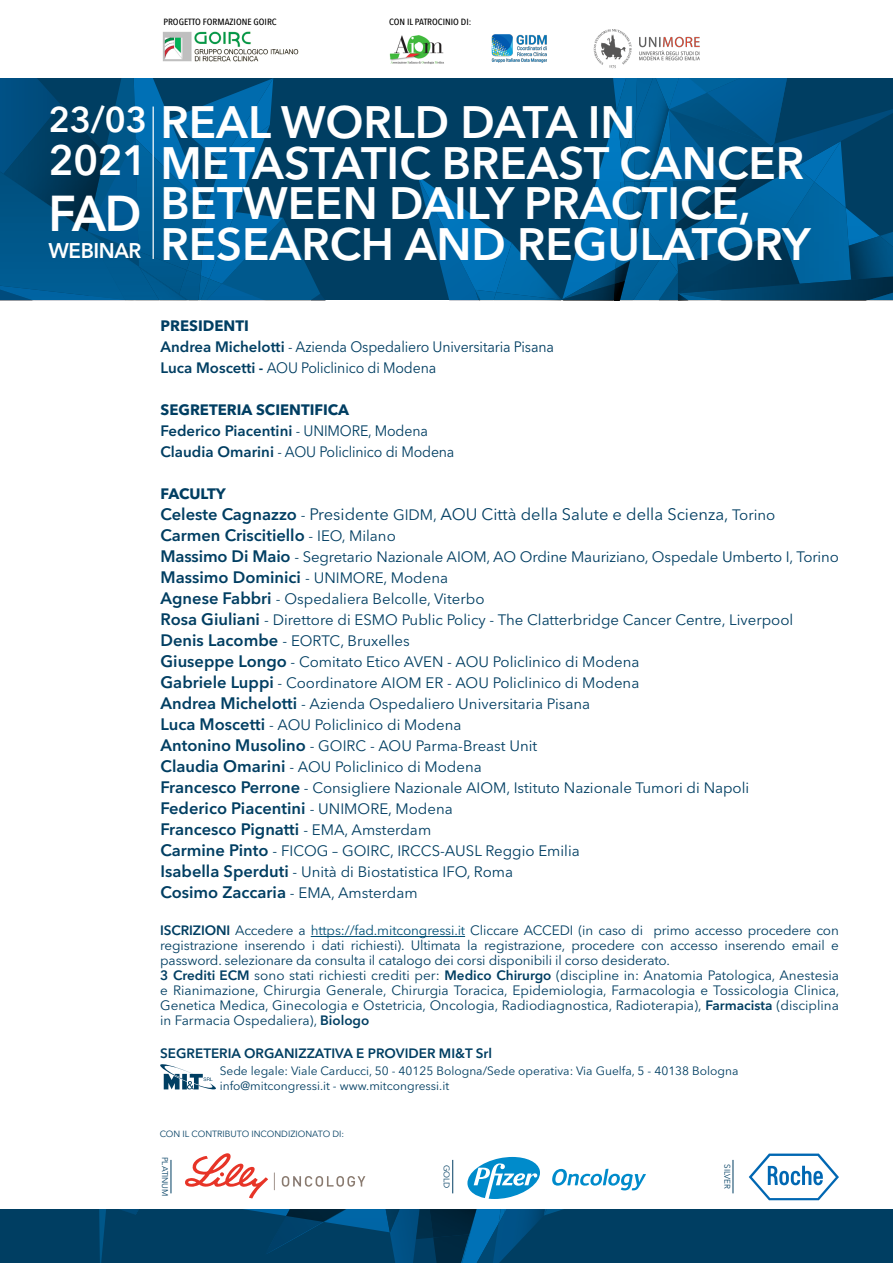
<style>
.page{position:relative;width:893px;height:1263px;background:#fff}
.page>*{position:absolute;margin:0;border:0;box-sizing:border-box;transform-origin:0 0}
.t1{font:600 49.95px "Avenir Next LT Pro";color:#fff;scale:.96 1}
.t2{font:600 45px/40.5px "Avenir Next LT Pro";color:#fff}
.t3{font:600 42px "Avenir Next LT Pro";color:#fff}
.t4{font:600 35.4px "Avenir Next LT Pro";color:#fff}
.t5{font:600 21.15px "Avenir Next LT Pro";letter-spacing:-.02em;color:#fff}
.t6{font:600 16.5px/21px "Avenir Next LT Pro";color:#003e62}
.t7{font:16.5px/21px "Avenir Next LT Pro";color:#003e62}
.t8{font:15px/21px "Avenir Next LT Pro";color:#003e62}
.t9{font:15px/21px "Avenir Next LT Pro";color:#003e62;scale:.94 1}
.t10{font:700 15px "Avenir Next LT Pro";letter-spacing:-.015em;color:#003e62}
.t11{font:13.5px/15px "Avenir Next LT Pro";letter-spacing:-.01em;color:#003e62}
.t12{font:600 13.5px "Avenir Next LT Pro";color:#003e62}
.t13{font:12px/15px "Avenir Next LT Pro";color:#003e62}
.t14{font:500 9px "Avenir Next Condensed";color:#000;scale:1.1 1}
.t15{font:9px "Avenir Next";color:#003e62}
.t16{font:8.25px "Avenir Next";letter-spacing:-.01em;color:#003e62}
.s1{font-weight:700}
.s2{font-weight:600}
.s3{font-size:15px}
.s4{font-weight:600;font-size:16.5px}
.s5{font-weight:400;font-size:15px}
.s6{color:#004f75}
</style>
<div class="page">
<hr style="left:311px;top:936px;width:154px;height:1px;background:#004f75">
<svg style="left:160px;top:1064px;width:56px;height:26px"></svg>
<div style="left:0;top:79px;width:893px;height:221px;background:#003e62"></div>
<svg style="left:0;top:79px;width:320px;height:221px"></svg>
<img style="left:125px;top:300px;width:66px;height:1px">
<img style="left:187px;top:267px;width:87px;height:33px">
<div style="left:88px;top:232px;width:73px;height:68px;background:#005c92"></div>
<img style="left:140px;top:268px;width:58px;height:32px">
<img style="left:187px;top:270px;width:14px;height:24px">
<div style="left:138px;top:251px;width:49px;height:43px;background:#00598e"></div>
<img style="left:88px;top:231px;width:51px;height:36px">
<img style="left:198px;top:275px;width:3px;height:25px">
<img style="left:179px;top:294px;width:19px;height:6px">
<img style="left:664px;top:253px;width:5px;height:47px">
<img style="left:638px;top:79px;width:31px;height:102px">
<img style="left:650px;top:181px;width:19px;height:72px">
<div style="left:638px;top:220px;width:26px;height:80px;background:#0065a0"></div>
<svg style="left:669px;top:79px;width:224px;height:221px"></svg>
<img style="left:676px;top:179px;width:70px;height:55px">
<img style="left:638px;top:181px;width:12px;height:71px">
<svg style="left:418px;top:79px;width:220px;height:222px"></svg>
<img style="left:632px;top:220px;width:9px;height:32px">
<img style="left:612px;top:260px;width:18px;height:40px">
<img style="left:615px;top:261px;width:15px;height:23px">
<hr style="left:153px;top:107px;width:1px;height:152px;background:#fff">
<img style="left:162px;top:31px;width:136px;height:31px">
<img style="left:389px;top:35px;width:55px;height:29px">
<img style="left:491px;top:34px;width:56px;height:28px">
<div style="left:0;top:1209px;width:893px;height:54px;background:#003e62"></div>
<svg style="left:99px;top:1209px;width:464px;height:54px"></svg>
<img style="left:286px;top:1209px;width:156px;height:13px">
<svg style="left:749px;top:1153px;width:90px;height:47px"></svg>
<hr style="left:733px;top:1160px;width:1px;height:33px;background:#003e62">
<svg style="left:282px;top:1176px;width:83px;height:11px"></svg>
<svg style="left:274px;top:1172px;width:1px;height:18px"></svg>
<svg style="left:185px;top:1153px;width:83px;height:45px"></svg>
<hr style="left:171px;top:1160px;width:1px;height:33px;background:#003e62">
<svg style="left:467px;top:1157px;width:73px;height:42px"></svg>
<svg style="left:552px;top:1169px;width:94px;height:21px"></svg>
<hr style="left:452px;top:1160px;width:1px;height:33px;background:#003e62">
<img style="left:593px;top:30px;width:107px;height:38px">
<p class="t14" style="left:163px;top:17px;width:105px">PROGETTO FORMAZIONE GOIRC</p>
<p class="t14" style="left:389px;top:17px;width:76px">CON IL PATROCINIO DI:</p>
<h3 class="t4" style="left:48px;top:98px;width:100px">23/03</h3>
<h3 class="t3" style="left:48px;top:135px;width:100px">2021</h3>
<h1 class="t1" style="left:48px;top:183px;width:98px">FAD</h1>
<h3 class="t5" style="left:48px;top:237px;width:94px">WEBINAR</h3>
<h2 class="t2" style="left:161px;top:102px;width:651px">REAL WORLD DATA IN<br>METASTATIC BREAST CANCER<br>BETWEEN DAILY PRACTICE,<br>RESEARCH AND REGULATORY</h2>
<p class="t9" style="left:161px;top:316px;width:420px"><span class="s1">PRESIDENTI<br></span><span class="s2">Andrea Michelotti</span> - Azienda Ospedaliero Universitaria Pisana<br><span class="s2">Luca Moscetti -</span> AOU Policlinico di Modena</p>
<p class="t9" style="left:161px;top:400px;width:314px"><span class="s1">SEGRETERIA SCIENTIFICA<br></span><span class="s2">Federico Piacentini</span> - UNIMORE, Modena<br><span class="s2">Claudia Omarini</span> - AOU Policlinico di Modena</p>
<p class="t10" style="left:161px;top:485px;width:67px">FACULTY</p>
<p class="t7" style="left:161px;top:504px;width:616px"><span class="s2">Celeste Cagnazzo</span> <span class="s3">-</span> Presidente <span class="s3">GIDM,</span> AOU Città della Salute e della Scienza, <span class="s3">Torino<br></span><span class="s2">Carmen Criscitiello</span> <span class="s3">- IEO, Milano</span></p>
<p class="t8" style="left:161px;top:547px;width:680px"><span class="s4">Massimo Di Maio</span> - Segretario Nazionale AIOM, AO Ordine Mauriziano, Ospedale Umberto I, Torino</p>
<p class="t6" style="left:161px;top:567px;width:289px">Massimo Dominici <span class="s5">- UNIMORE, Modena</span></p>
<p class="t8" style="left:161px;top:589px;width:634px"><span class="s4">Agnese Fabbri</span> - Ospedaliera Belcolle, Viterbo<br><span class="s4">Rosa Giuliani</span> - Direttore di ESMO Public Policy - The Clatterbridge Cancer Centre, Liverpool <span class="s4">Denis Lacombe</span> - EORTC, Bruxelles<br><span class="s4">Giuseppe Longo</span> - Comitato Etico AVEN - AOU Policlinico di Modena<br><span class="s4">Gabriele Luppi</span> - Coordinatore AIOM ER - AOU Policlinico di Modena<br><span class="s4">Andrea Michelotti</span> - Azienda Ospedaliero Universitaria Pisana<br><span class="s4">Luca Moscetti</span> - AOU Policlinico di Modena<br><span class="s4">Antonino Musolino</span> - GOIRC - AOU Parma-Breast Unit<br><span class="s4">Claudia Omarini</span> - AOU Policlinico di Modena<br><span class="s4">Francesco Perrone</span> - Consigliere Nazionale AIOM, Istituto Nazionale Tumori di Napoli</p>
<p class="t6" style="left:161px;top:798px;width:294px">Federico Piacentini <span class="s5">- UNIMORE, Modena<br></span>Francesco Pignatti <span class="s5">- EMA, Amsterdam</span></p>
<p class="t8" style="left:161px;top:841px;width:421px"><span class="s4">Carmine Pinto</span> - FICOG – GOIRC, IRCCS-AUSL Reggio Emilia<br><span class="s4">Isabella Sperduti</span> - Unità di Biostatistica IFO, Roma</p>
<p class="t6" style="left:161px;top:882px;width:259px">Cosimo Zaccaria <span class="s5">- EMA, Amsterdam</span></p>
<p class="t11" style="left:160px;top:923px;width:681px"><span class="s2">ISCRIZIONI</span> Accedere a <span class="s6">https://fad.mitcongressi.it</span> Cliccare ACCEDI (in caso di primo accesso procedere con registrazione inserendo i dati richiesti). Ultimata la registrazione, procedere con accesso inserendo email e password. selezionare da consulta il catalogo dei corsi disponibili il corso desiderato.<br><span class="s2">3 Crediti ECM</span> sono stati richiesti crediti per: <span class="s2">Medico Chirurgo</span> (discipline in: Anatomia Patologica, Anestesia e Rianimazione, Chirurgia Generale, Chirurgia Toracica, Epidemiologia, Farmacologia e Tossicologia Clinica, Genetica Medica, Ginecologia e Ostetricia, Oncologia, Radiodiagnostica, Radioterapia), <span class="s2">Farmacista</span> (disciplina in Farmacia Ospedaliera), <span class="s2">Biologo</span></p>
<p class="t12" style="left:160px;top:1045px;width:333px">SEGRETERIA ORGANIZZATIVA E PROVIDER MI&amp;T Srl</p>
<p class="t13" style="left:220px;top:1063px;width:520px">Sede legale: Viale Carducci, 50 - 40125 Bologna/Sede operativa: Via Guelfa, 5 - 40138 Bologna info@mitcongressi.it - www.mitcongressi.it</p>
<p class="t15" style="left:160px;top:1128px;width:186px">CON IL CONTRIBUTO INCONDIZIONATO DI:</p>
<p class="t16" style="left:170px;top:1157px;width:41px;rotate:90deg">PLATINUM</p>
<p class="t16" style="left:452px;top:1165px;width:25px;rotate:90deg">GOLD</p>
<p class="t16" style="left:732px;top:1164px;width:26px;rotate:90deg">SILVER</p>
</div>
